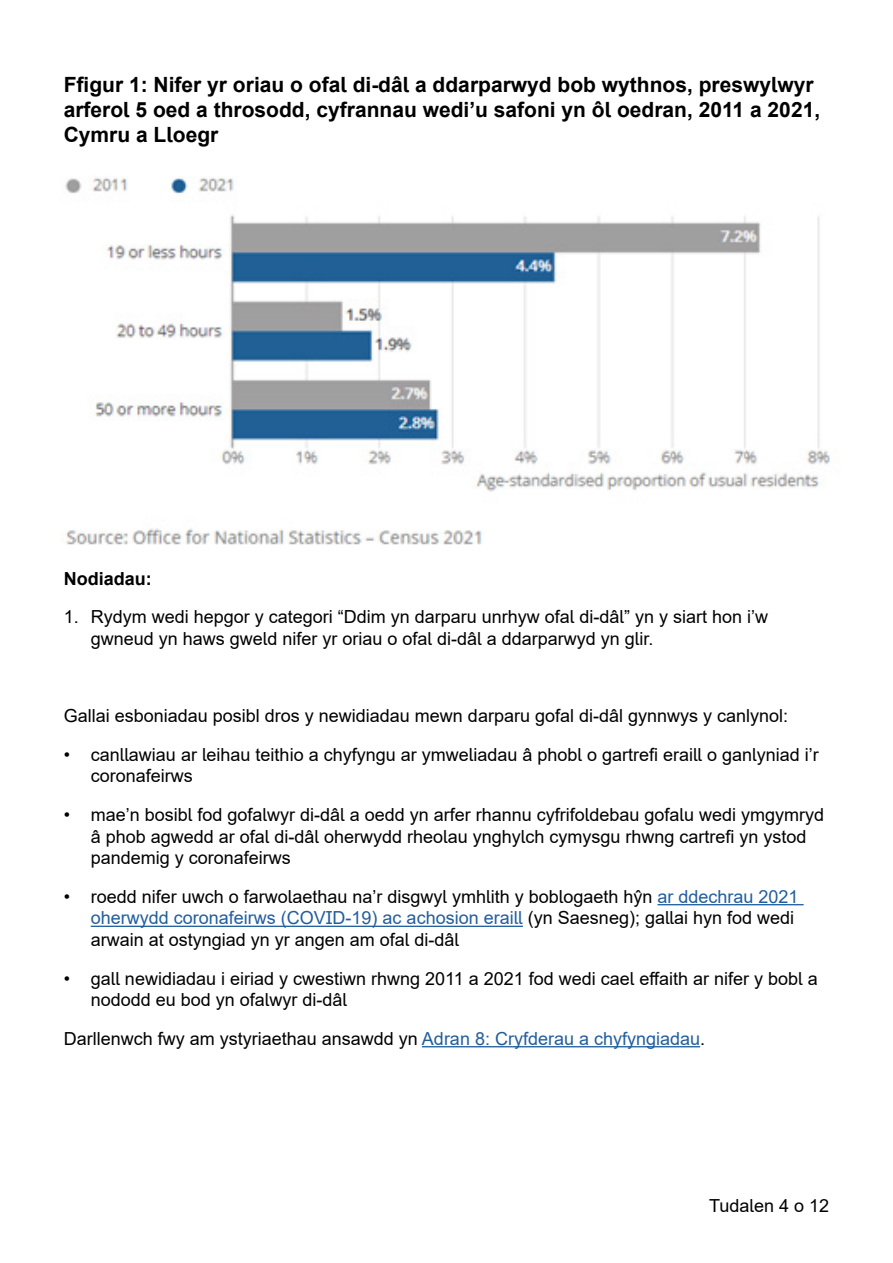
<style>
.page{position:relative;width:893px;height:1263px;background:#fff}
.page>*{position:absolute;margin:0;border:0;box-sizing:border-box;transform-origin:0 0}
.Heading_3__Figures{font:700 21px/25.2px "Arial";color:#000}
.Bullets{font:18px/21.6px "Arial";color:#000}
.Body_Text{font:18px "Arial";color:#000}
.Body_Text-2{font:700 18px "Arial";color:#000}
.s1{color:#215e9e}
</style>
<div class="page">
<hr style="left:657px;top:904px;width:147px;height:1px;background:#215e9e">
<hr style="left:91px;top:926px;width:432px;height:1px;background:#215e9e">
<hr style="left:422px;top:1046px;width:278px;height:1px;background:#215e9e">
<img style="left:63px;top:176px;width:767px;height:369px">
<p class="Heading_3__Figures" style="left:64px;top:72px;width:758px">Ffigur 1: Nifer yr oriau o ofal di-dâl a ddarparwyd bob wythnos, preswylwyr arferol 5 oed a throsodd, cyfrannau wedi’u safoni yn ôl oedran, 2011 a 2021,<br>Cymru a Lloegr</p>
<p class="Body_Text-2" style="left:64px;top:566px;width:90px">Nodiadau:</p>
<p class="Bullets" style="left:91px;top:606px;width:679px;text-indent:-27px">1. Rydym wedi hepgor y categori “Ddim yn darparu unrhyw ofal di-dâl” yn y siart hon i’w gwneud yn haws gweld nifer yr oriau o ofal di-dâl a ddarparwyd yn glir.</p>
<p class="Body_Text" style="left:64px;top:703px;width:726px">Gallai esboniadau posibl dros y newidiadau mewn darparu gofal di-dâl gynnwys y canlynol:</p>
<p class="Bullets" style="left:91px;top:743px;width:730px;text-indent:-27px">• canllawiau ar leihau teithio a chyfyngu ar ymweliadau â phobl o gartrefi eraill o ganlyniad i’r coronafeirws</p>
<p class="Bullets" style="left:91px;top:804px;width:735px;text-indent:-27px">• mae’n bosibl fod gofalwyr di-dâl a oedd yn arfer rhannu cyfrifoldebau gofalu wedi ymgymryd â phob agwedd ar ofal di-dâl oherwydd rheolau ynghylch cymysgu rhwng cartrefi yn ystod pandemig y coronafeirws</p>
<p class="Bullets" style="left:91px;top:885px;width:709px;text-indent:-27px">• roedd nifer uwch o farwolaethau na’r disgwyl ymhlith y boblogaeth hŷn <span class="s1">ar ddechrau 2021 oherwydd coronafeirws (COVID-19) ac achosion eraill</span> (yn Saesneg); gallai hyn fod wedi arwain at ostyngiad yn yr angen am ofal di-dâl</p>
<p class="Bullets" style="left:91px;top:967px;width:729px;text-indent:-27px">• gall newidiadau i eiriad y cwestiwn rhwng 2011 a 2021 fod wedi cael effaith ar nifer y bobl a nododd eu bod yn ofalwyr di-dâl</p>
<p class="Body_Text" style="left:64px;top:1026px;width:643px">Darllenwch fwy am ystyriaethau ansawdd yn <span class="s1">Adran 8: Cryfderau a chyfyngiadau</span>.</p>
<p class="Bullets" style="left:709px;top:1195px;width:122px">Tudalen 4 o 12</p>
</div>
